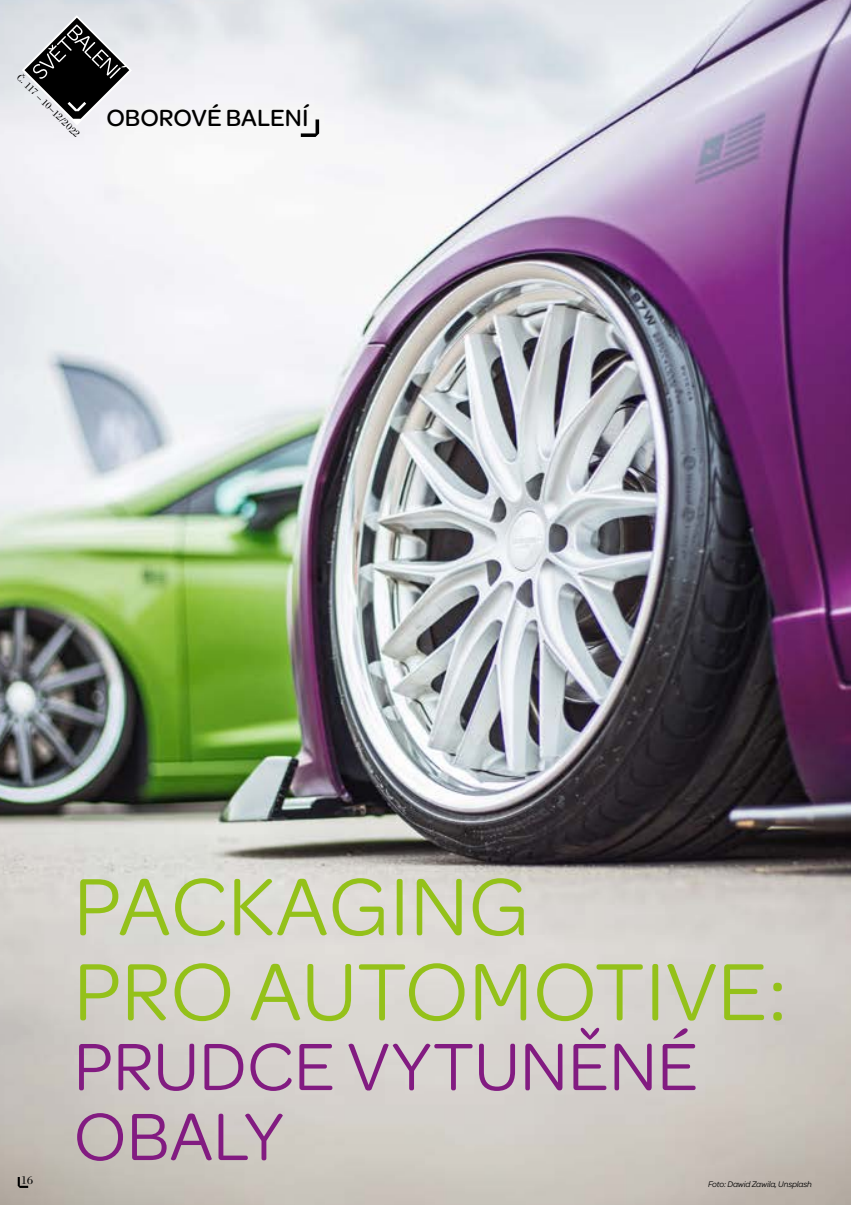
<style>
.page{position:relative;width:851px;height:1205px;background:#fff}
.page>*{position:absolute;margin:0;border:0;box-sizing:border-box;transform-origin:0 0}
.t1{font:86.25px/85px "Omnes";color:#94c11a}
.t2{font:71.25px/70px "Omnes";color:#821b81}
.t3{font:500 25px "Omnes";color:#000}
.t4{font:11.75px "Bodoni CE";color:#000}
.t5{font:10px "Bodoni CE";color:#000}
.t6{font:italic 8.75px "Omnes";letter-spacing:-.015em;color:#000}
</style>
<div class="page">
<img style="left:0;top:0;width:850px;height:1205px">
<svg style="left:18px;top:1177px;width:10px;height:11px"></svg>
<svg style="left:22px;top:15px;width:110px;height:110px"></svg>
<svg style="left:301px;top:119px;width:18px;height:18px"></svg>
<p class="t5" style="left:22px;top:72px;width:86px;rotate:45deg">Č. 117 – 10–12/2022</p>
<h3 class="t3" style="left:106px;top:101px;width:203px">OBOROVÉ BALENÍ</h3>
<h3 class="t4" style="left:21px;top:1174px;width:13px">16</h3>
<h1 class="t1" style="left:74px;top:859px;width:715px">PACKAGING<br>PRO AUTOMOTIVE:</h1>
<h2 class="t2" style="left:74px;top:1027px;width:626px">PRUDCE VYTUNĚNÉ<br>OBALY</h2>
<p class="t6" style="left:708px;top:1178px;width:105px">Foto: Dawid Zawila, Unsplash</p>
</div>
